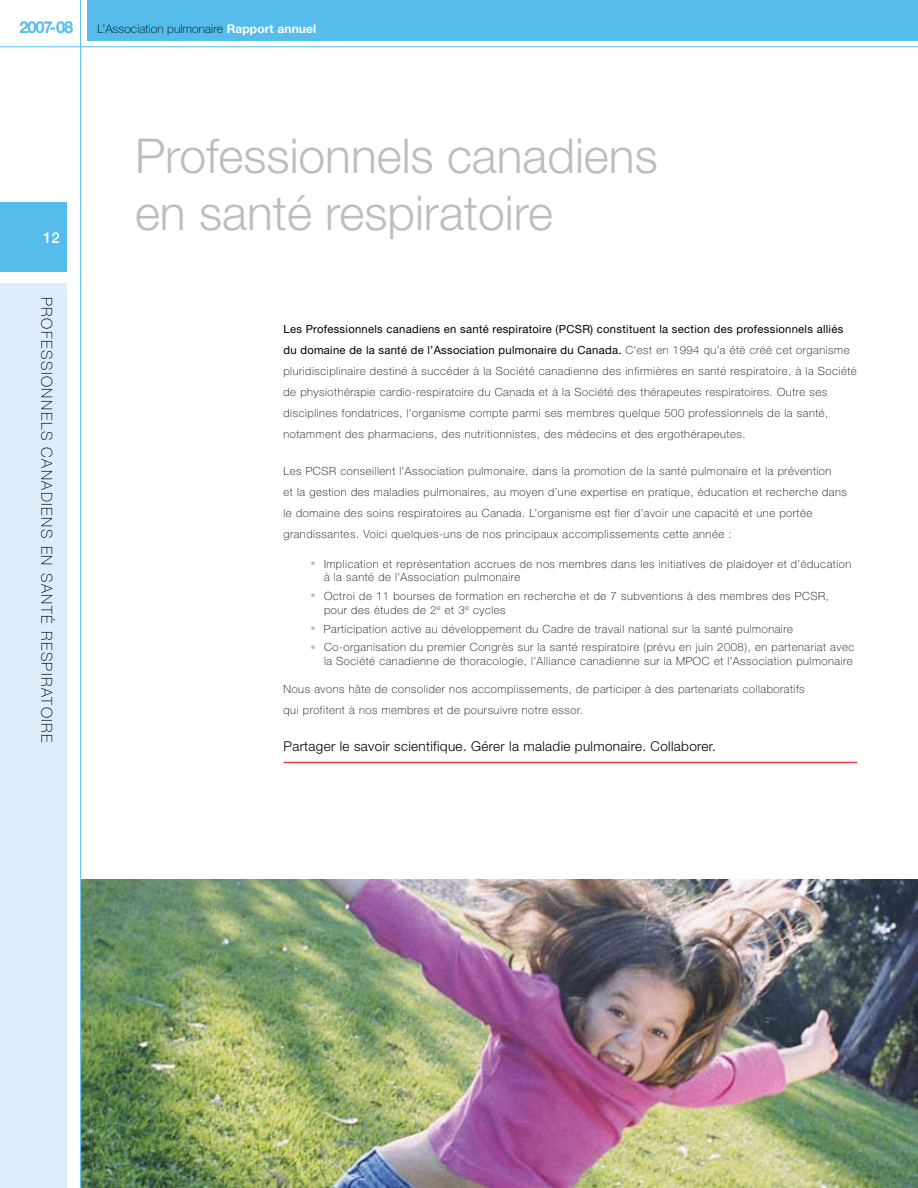
<style>
.page{position:relative;width:918px;height:1188px;background:#fff}
.page>*{position:absolute;margin:0;border:0;box-sizing:border-box;transform-origin:0 0}
.t1{font:300 48px/57.6px "Helvetica Neue";color:#bcbdc0}
.t2{font:700 16.5px "Helvetica Neue";letter-spacing:-.07em;color:#55bceb}
.t3{font:100 15px "Helvetica Neue";color:#000}
.t4{font:500 15px "Helvetica Neue";color:#fff}
.t5{font:300 13.5px "Helvetica Neue";letter-spacing:.025em;color:#000}
.t6{font:100 12px "Helvetica Neue";letter-spacing:.01em;color:#000}
.t7{font:100 11.25px/21px "Helvetica Neue";letter-spacing:.05em;color:#000}
.s1{font-weight:700;color:#fff}
.s2{font-weight:400}
.s3{font-size:10.5px;color:#bcbdc0}
</style>
<div class="page">
<img style="left:81px;top:879px;width:837px;height:309px">
<hr style="left:284px;top:762px;width:573px;height:1px;background:#ef3e42">
<div style="left:87px;top:0;width:831px;height:40px;background:#55bceb"></div>
<div style="left:0;top:202px;width:67px;height:70px;background:#55bceb"></div>
<hr style="left:80px;top:0;width:1px;height:1188px;background:#55bceb">
<hr style="left:0;top:46px;width:918px;height:1px;background:#55bceb">
<div style="left:0;top:283px;width:67px;height:905px;background:#ddedfa"></div>
<h2 class="t2" style="left:19px;top:17px;width:55px">2007-08</h2>
<p class="t6" style="left:98px;top:22px;width:220px">L’Association pulmonaire <span class="s1">Rapport annuel</span></p>
<h3 class="t4" style="left:43px;top:229px;width:18px">12</h3>
<h3 class="t3" style="left:55px;top:297px;width:446px;rotate:90deg">Professionnelscanadiensensantérespiratoire</h3>
<h1 class="t1" style="left:135px;top:126px;width:524px">Professionnels canadiens en santé respiratoire</h1>
<p class="t7" style="left:284px;top:318px;width:575px"><span class="s2">Les Professionnels canadiens en santé respiratoire (PCSR) constituent la section des professionnels alliés du domaine de la santé de l’Association pulmonaire du Canada.</span> C’est en 1994 qu’a été créé cet organisme pluridisciplinaire destiné à succéder à la Société canadienne des infirmières en santé respiratoire, à la Société de physiothérapie cardio-respiratoire du Canada et à la Société des thérapeutes respiratoires. Outre ses disciplines fondatrices, l’organisme compte parmi ses membres quelque 500 professionnels de la santé, notamment des pharmaciens, des nutritionnistes, des médecins et des ergothérapeutes.</p>
<p class="t7" style="left:284px;top:461px;width:565px">Les PCSR conseillent l’Association pulmonaire, dans la promotion de la santé pulmonaire et la prévention<br>et la gestion des maladies pulmonaires, au moyen d’une expertise en pratique, éducation et recherche dans le domaine des soins respiratoires au Canada. L’organisme est fier d’avoir une capacité et une portée grandissantes. Voici quelques-uns de nos principaux accomplissements cette année :</p>
<p class="t7" style="left:324px;top:557px;width:529px;line-height:13.5px;text-indent:-14px"><span class="s3">•</span> Implication et représentation accrues de nos membres dans les initiatives de plaidoyer et d’éducation à la santé de l’Association pulmonaire</p>
<p class="t7" style="left:324px;top:589px;width:507px;line-height:13.5px;text-indent:-14px"><span class="s3">•</span> Octroi de 11 bourses de formation en recherche et de 7 subventions à des membres des PCSR, pour des études de 2<sup>e</sup> et 3<sup>e</sup> cycles</p>
<p class="t7" style="left:310px;top:618px;width:484px"><span class="s3">•</span> Participation active au développement du Cadre de travail national sur la santé pulmonaire</p>
<p class="t7" style="left:310px;top:641px;width:545px;line-height:13.5px;text-align:right"><span class="s3">•</span> Co-organisation du premier Congrès sur la santé respiratoire (prévu en juin 2008), en partenariat avec la Société canadienne de thoracologie, l’Alliance canadienne sur la MPOC et l’Association pulmonaire</p>
<p class="t7" style="left:284px;top:678px;width:523px">Nous avons hâte de consolider nos accomplissements, de participer à des partenariats collaboratifs qui profitent à nos membres et de poursuivre notre essor.</p>
<p class="t5" style="left:284px;top:738px;width:434px">Partager le savoir scientifique. Gérer la maladie pulmonaire. Collaborer.</p>
</div>
